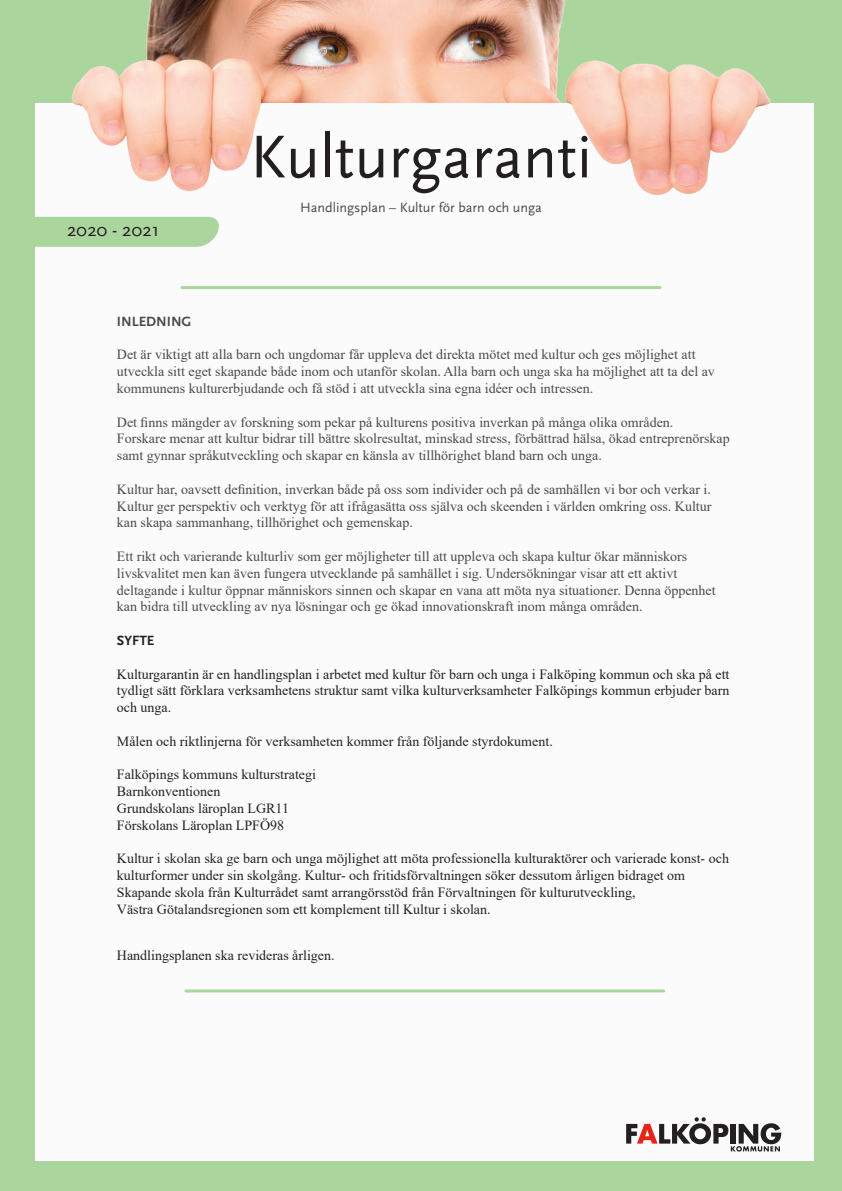
<style>
.page{position:relative;width:842px;height:1191px;background:#aad59d}
.page>*{position:absolute;margin:0;border:0;box-sizing:border-box;transform-origin:0 0}
.t1{font:63px "Scala Sans Pro";color:#231f20}
.t2{font:19px "Scala Sans Pro";color:#231f20}
.t3{font:14px/16.8px "Times New Roman";color:#494a4b}
.t4{font:14px/16.8px "Times New Roman";color:#231f20;text-align:justify}
.t5{font:14px "Scala Sans Pro";color:#494a4b}
.t6{font:700 14px "Scala Sans Pro";color:#494a4b}
.t7{font:700 14px "Scala Sans Pro";color:#231f20}
</style>
<div class="page">
<div style="left:35px;top:103px;width:779px;height:1057px;background:#fbfbfb"></div>
<hr style="left:186px;top:989px;width:478px;height:3px;background:#aad59d">
<hr style="left:182px;top:286px;width:478px;height:3px;background:#aad59d">
<svg style="left:626px;top:1117px;width:155px;height:34px"></svg>
<div style="left:31px;top:217px;width:172px;height:30px;background:#aad59d"></div>
<img style="left:63px;top:0;width:708px;height:222px">
<p class="t2" style="left:67px;top:219px;width:94px">2020 - 2021</p>
<p class="t1" style="left:250px;top:121px;width:344px">Kulturgaranti</p>
<p class="t5" style="left:300px;top:200px;width:243px">Handlingsplan – Kultur för barn och unga</p>
<p class="t6" style="left:117px;top:313px;width:76px">INLEDNING</p>
<p class="t3" style="left:117px;top:346px;width:599px">Det är viktigt att alla barn och ungdomar får uppleva det direkta mötet med kultur och ges möjlighet att utveckla sitt eget skapande både inom och utanför skolan. Alla barn och unga ska ha möjlighet att ta del av kommunens kulturerbjudande och få stöd i att utveckla sina egna idéer och intressen.</p>
<p class="t3" style="left:117px;top:413px;width:614px">Det finns mängder av forskning som pekar på kulturens positiva inverkan på många olika områden.<br>Forskare menar att kultur bidrar till bättre skolresultat, minskad stress, förbättrad hälsa, ökad entreprenörskap samt gynnar språkutveckling och skapar en känsla av tillhörighet bland barn och unga.</p>
<p class="t3" style="left:117px;top:480px;width:596px;text-align:justify">Kultur har, oavsett definition, inverkan både på oss som individer och på de samhällen vi bor och verkar i.<br>Kultur ger perspektiv och verktyg för att ifrågasätta oss själva och skeenden i världen omkring oss. Kultur kan skapa sammanhang, tillhörighet och gemenskap.</p>
<p class="t3" style="left:117px;top:547px;width:600px">Ett rikt och varierande kulturliv som ger möjligheter till att uppleva och skapa kultur ökar människors livskvalitet men kan även fungera utvecklande på samhället i sig. Undersökningar visar att ett aktivt deltagande i kultur öppnar människors sinnen och skapar en vana att möta nya situationer. Denna öppenhet kan bidra till utveckling av nya lösningar och ge ökad innovationskraft inom många områden.</p>
<p class="t7" style="left:117px;top:632px;width:39px">SYFTE</p>
<p class="t4" style="left:117px;top:665px;width:614px">Kulturgarantin är en handlingsplan i arbetet med kultur för barn och unga i Falköping kommun och ska på ett tydligt sätt förklara verksamhetens struktur samt vilka kulturverksamheter Falköpings kommun erbjuder barn och unga.</p>
<p class="t4" style="left:117px;top:732px;width:437px">Målen och riktlinjerna för verksamheten kommer från följande styrdokument.</p>
<p class="t4" style="left:117px;top:766px;width:201px">Falköpings kommuns kulturstrategi</p>
<p class="t4" style="left:117px;top:782px;width:105px">Barnkonventionen</p>
<p class="t4" style="left:117px;top:799px;width:174px">Grundskolans läroplan LGR11</p>
<p class="t4" style="left:117px;top:816px;width:169px">Förskolans Läroplan LPFÖ98</p>
<p class="t4" style="left:117px;top:850px;width:614px;text-align:left">Kultur i skolan ska ge barn och unga möjlighet att möta professionella kulturaktörer och varierade konst- och kulturformer under sin skolgång. Kultur- och fritidsförvaltningen söker dessutom årligen bidraget om Skapande skola från Kulturrådet samt arrangörsstöd från Förvaltningen för kulturutveckling,<br>Västra Götalandsregionen som ett komplement till Kultur i skolan.</p>
<p class="t4" style="left:117px;top:946px;width:219px">Handlingsplanen ska revideras årligen.</p>
</div>
